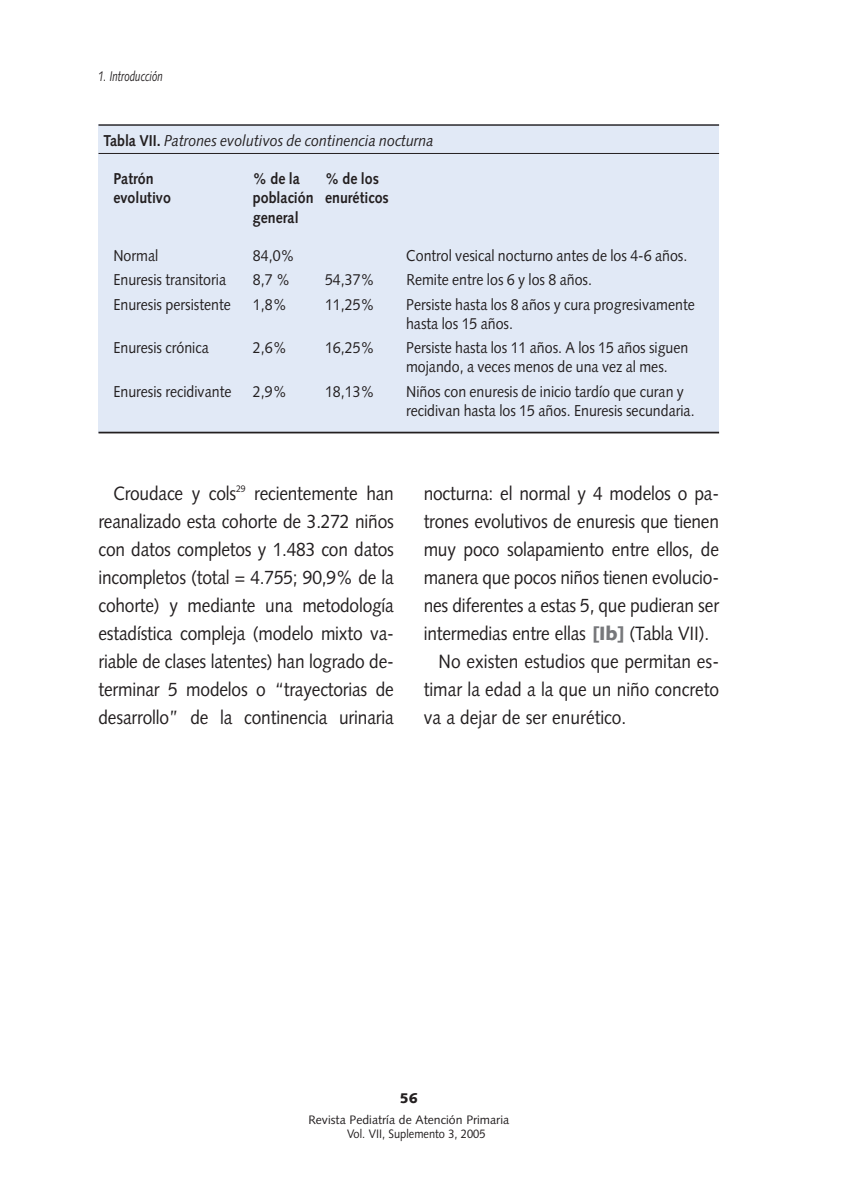
<style>
.page{position:relative;width:844px;height:1191px;background:#fff}
.page>*{position:absolute;margin:0;border:0;box-sizing:border-box;transform-origin:0 0}
.t1{font:19.25px/28px "Syntax";letter-spacing:-.01em;color:#231f20;text-align:justify;scale:.9 1}
.t2{font:15.75px/19.2px "Syntax";color:#231f20;scale:.9 1}
.t3{font:700 15.75px/19.2px "Syntax";color:#231f20;scale:.9 1}
.t4{font:italic 15.75px "Syntax";color:#231f20;scale:.9 1}
.t5{font:italic 14px "Syntax";color:#231f20;scale:.7 1}
.t6{font:900 14px "Syntax";color:#231f20}
.t7{font:12.25px/14px "Syntax";color:#231f20}
.s1{font-weight:700;font-style:normal}
.s2{font-weight:900;color:#77787b}
</style>
<div class="page">
<div style="left:98px;top:124px;width:621px;height:309px;background:#e1e9f6"></div>
<hr style="left:98px;top:124px;width:621px;height:2px;background:#231f20">
<hr style="left:98px;top:153px;width:621px;height:1px;background:#231f20">
<hr style="left:98px;top:432px;width:621px;height:1px;background:#231f20">
<p class="t5" style="left:98px;top:70px;width:94px">1. Introducción</p>
<p class="t4" style="left:103px;top:134px;width:368px"><span class="s1">Tabla VII.</span> Patrones evolutivos de continencia nocturna</p>
<p class="t3" style="left:113px;top:170px;width:46px">Patrón</p>
<p class="t3" style="left:253px;top:170px;width:54px">% de la</p>
<p class="t3" style="left:325px;top:170px;width:61px">% de los</p>
<p class="t3" style="left:113px;top:190px;width:65px">evolutivo</p>
<p class="t3" style="left:253px;top:190px;width:152px">población enuréticos general</p>
<p class="t2" style="left:113px;top:247px;width:51px">Normal</p>
<p class="t2" style="left:253px;top:247px;width:48px">84,0%</p>
<p class="t2" style="left:406px;top:247px;width:314px">Control vesical nocturno antes de los 4-6 años.</p>
<p class="t2" style="left:113px;top:272px;width:127px">Enuresis transitoria</p>
<p class="t2" style="left:253px;top:272px;width:43px">8,7 %</p>
<p class="t2" style="left:325px;top:272px;width:57px">54,37%</p>
<p class="t2" style="left:406px;top:272px;width:208px">Remite entre los 6 y los 8 años.</p>
<p class="t2" style="left:113px;top:296px;width:132px">Enuresis persistente</p>
<p class="t2" style="left:253px;top:296px;width:39px">1,8%</p>
<p class="t2" style="left:325px;top:296px;width:57px">11,25%</p>
<p class="t2" style="left:406px;top:296px;width:322px">Persiste hasta los 8 años y cura progresivamente hasta los 15 años.</p>
<p class="t2" style="left:113px;top:339px;width:107px">Enuresis crónica</p>
<p class="t2" style="left:253px;top:339px;width:39px">2,6%</p>
<p class="t2" style="left:325px;top:339px;width:57px">16,25%</p>
<p class="t2" style="left:406px;top:339px;width:315px">Persiste hasta los 11 años. A los 15 años siguen mojando, a veces menos de una vez al mes.</p>
<p class="t2" style="left:113px;top:383px;width:133px">Enuresis recidivante</p>
<p class="t2" style="left:253px;top:383px;width:39px">2,9%</p>
<p class="t2" style="left:325px;top:383px;width:57px">18,13%</p>
<p class="t2" style="left:406px;top:383px;width:322px">Niños con enuresis de inicio tardío que curan y recidivan hasta los 15 años. Enuresis secundaria.</p>
<p class="t1" style="left:98px;top:481px;width:329px;text-indent:15px">Croudace y cols<sup>29</sup> recientemente han reanalizado esta cohorte de 3.272 niños con datos completos y 1.483 con datos incompletos (total = 4.755; 90,9% de la cohorte) y mediante una metodología estadística compleja (modelo mixto va&shy;riable de clases latentes) han logrado de&shy;terminar 5 modelos o “trayectorias de desarrollo” de la continencia urinaria</p>
<p class="t1" style="left:423px;top:481px;width:329px">nocturna: el normal y 4 modelos o pa-</p>
<p class="t1" style="left:423px;top:509px;width:329px">trones evolutivos de enuresis que tienen</p>
<p class="t1" style="left:423px;top:537px;width:329px">muy poco solapamiento entre ellos, de</p>
<p class="t1" style="left:423px;top:565px;width:329px">manera que pocos niños tienen evolucio-</p>
<p class="t1" style="left:423px;top:593px;width:329px">nes diferentes a estas 5, que pudieran ser</p>
<p class="t1" style="left:423px;top:621px;width:318px">intermedias entre ellas <span class="s2">[Ib]</span> (Tabla VII).</p>
<p class="t1" style="left:438px;top:649px;width:313px">No existen estudios que permitan es-</p>
<p class="t1" style="left:423px;top:677px;width:329px">timar la edad a la que un niño concreto</p>
<p class="t1" style="left:423px;top:705px;width:227px">va a dejar de ser enurético.</p>
<p class="t6" style="left:399px;top:1092px;width:20px">56</p>
<p class="t7" style="left:347px;top:1113px;width:164px;text-indent:-39px">Revista Pediatría de Atención Primaria<br>Vol. VII, Suplemento 3, 2005</p>
</div>
